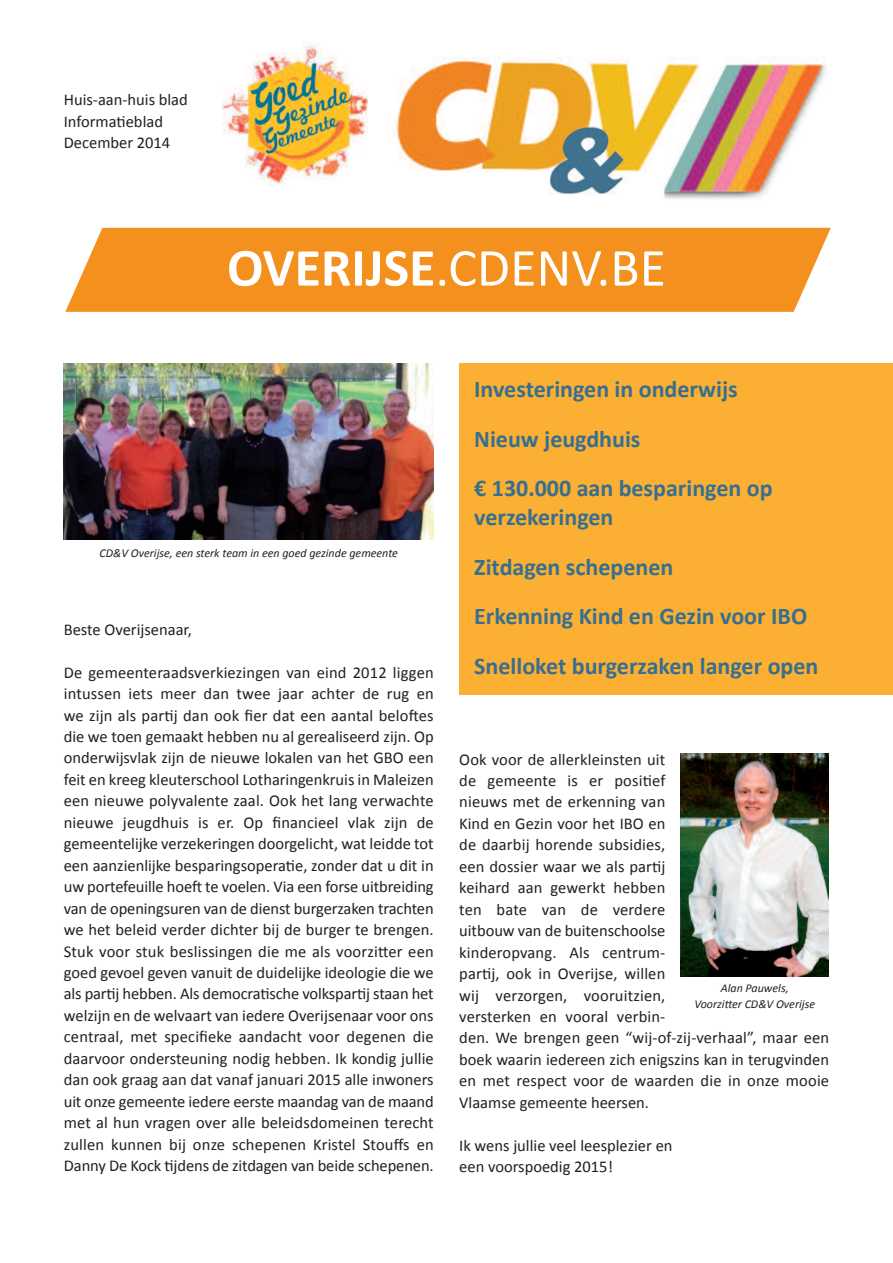
<style>
.page{position:relative;width:893px;height:1263px;background:#fff}
.page>*{position:absolute;margin:0;border:0;box-sizing:border-box;transform-origin:0 0}
.t1{font:54px "Calibri";color:#fff}
.t2{font:700 24px/49.7px "Calibri";color:#386e8f}
.t3{font:16.5px/21.5px "Calibri";color:#231f20}
.t4{font:italic 12px/15.6px "Calibri";color:#231f20;text-align:center}
.s1{font-weight:700}
</style>
<div class="page">
<div style="left:65px;top:228px;width:766px;height:84px;background:#f4901d"></div>
<img style="left:222px;top:41px;width:146px;height:144px">
<img style="left:395px;top:56px;width:432px;height:143px">
<img style="left:64px;top:364px;width:370px;height:175px">
<div style="left:459px;top:364px;width:434px;height:331px;background:#fbb033"></div>
<img style="left:680px;top:754px;width:149px;height:222px">
<p class="t3" style="left:64px;top:89px;width:126px">Huis-aan-huis blad<br>Informatieblad<br>December 2014</p>
<h1 class="t1" style="left:227px;top:234px;width:440px"><span class="s1">OVERIJSE</span>.CDENV.BE</h1>
<p class="t4" style="left:100px;top:546px;width:300px">CD&amp;V Overijse, een sterk team in een goed gezinde gemeente</p>
<p class="t3" style="left:64px;top:618px;width:130px">Beste Overijsenaar,</p>
<p class="t3" style="left:64px;top:661px;width:371px;text-align:justify">De gemeenteraadsverkiezingen van eind 2012 liggen intussen iets meer dan twee jaar achter de rug en we zijn als partij dan ook fier dat een aantal beloftes die we toen gemaakt hebben nu al gerealiseerd zijn. Op onderwijsvlak zijn de nieuwe lokalen van het GBO een feit en kreeg kleuterschool Lotharingenkruis in Maleizen een nieuwe polyvalente zaal. Ook het lang verwachte nieuwe jeugdhuis is er. Op financieel vlak zijn de gemeentelijke verzekeringen doorgelicht, wat leidde tot een aanzienlijke besparingsoperatie, zonder dat u dit in uw portefeuille hoeft te voelen. Via een forse uitbreiding van de openingsuren van de dienst burgerzaken trachten we het beleid verder dichter bij de burger te brengen.<br>Stuk voor stuk beslissingen die me als voorzitter een goed gevoel geven vanuit de duidelijke ideologie die we als partij hebben. Als democratische volkspartij staan het welzijn en de welvaart van iedere Overijsenaar voor ons centraal, met specifieke aandacht voor degenen die daarvoor ondersteuning nodig hebben. Ik kondig jullie dan ook graag aan dat vanaf januari 2015 alle inwoners uit onze gemeente iedere eerste maandag van de maand met al hun vragen over alle beleidsdomeinen terecht zullen kunnen bij onze schepenen Kristel Stouffs en Danny De Kock tijdens de zitdagen van beide schepenen.</p>
<h2 class="t2" style="left:474px;top:364px;width:300px">Investeringen in onderwijs<br>Nieuw jeugdhuis<br>€ 130.000 aan besparingen op</h2>
<h2 class="t2" style="left:474px;top:492px;width:346px">verzekeringen<br>Zitdagen schepenen<br>Erkenning Kind en Gezin voor IBO<br>Snelloket burgerzaken langer open</h2>
<p class="t3" style="left:459px;top:748px;width:371px">Ook voor de allerkleinsten uit<br>de gemeente is er positief<br>nieuws met de erkenning van<br>Kind en Gezin voor het IBO en<br>de daarbij horende subsidies,<br>een dossier waar we als partij<br>keihard aan gewerkt hebben<br>ten bate van de verdere<br>uitbouw van de buitenschoolse<br>kinderopvang. Als centrum-<br>partij, ook in Overijse, willen<br>wij verzorgen, vooruitzien,<br>versterken en vooral verbin-<br>den. We brengen geen “wij-of-zij-verhaal”, maar een boek waarin iedereen zich enigszins kan in terugvinden en met respect voor de waarden die in onze mooie<br>Vlaamse gemeente heersen.</p>
<p class="t3" style="left:459px;top:1134px;width:215px">Ik wens jullie veel leesplezier en een voorspoedig 2015!</p>
<p class="t4" style="left:694px;top:981px;width:122px">Alan Pauwels,<br>Voorzitter CD&amp;V Overijse</p>
</div>
